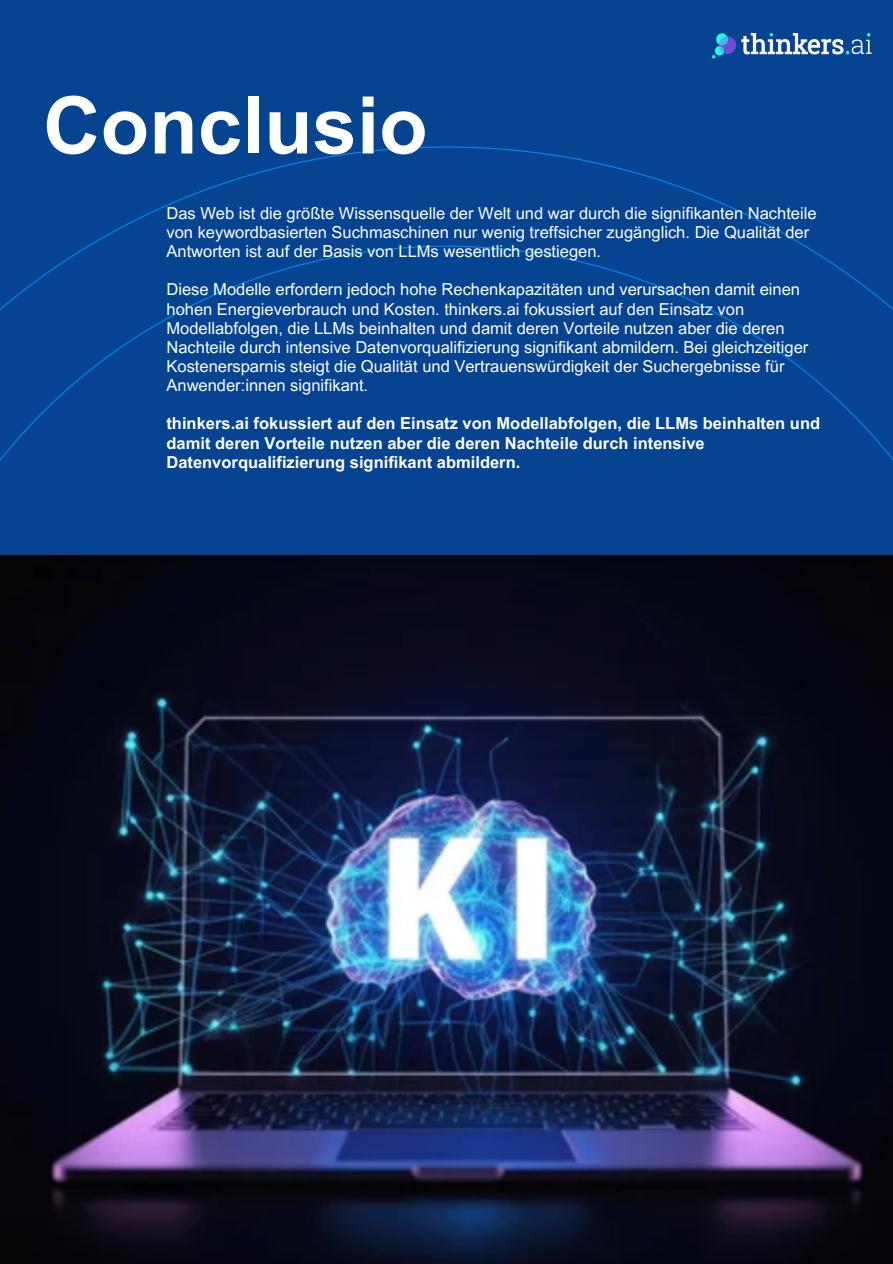
<style>
.page{position:relative;width:893px;height:1264px;background:#fff}
.page>*{position:absolute;margin:0;border:0;box-sizing:border-box;transform-origin:0 0}
.t1{font:700 79.5px "Arial MT Pro";color:#fff}
.t2{font:16.5px/19.2px "Arial MT Pro";color:#fff}
.t3{font:700 16.5px/19.2px "Arial MT Pro";color:#fff}
</style>
<div class="page">
<div style="left:0;top:0;width:892px;height:1263px;background:#064492"></div>
<img style="left:0;top:555px;width:892px;height:708px">
<img style="left:712px;top:34px;width:159px;height:25px">
<h2 class="t1" style="left:43px;top:96px;width:386px">Conclusio</h2>
<h1 class="t2" style="left:166px;top:205px;width:651px">Das Web ist die größte Wissensquelle der Welt und war durch die signifikanten Nachteile von keywordbasierten Suchmaschinen nur wenig treffsicher zugänglich. Die Qualität der<br>Antworten ist auf der Basis von LLMs wesentlich gestiegen.</h1>
<p class="t2" style="left:166px;top:282px;width:643px">Diese Modelle erfordern jedoch hohe Rechenkapazitäten und verursachen damit einen hohen Energieverbrauch und Kosten. thinkers.ai fokussiert auf den Einsatz von Modellabfolgen, die LLMs beinhalten und damit deren Vorteile nutzen aber die deren Nachteile durch intensive Datenvorqualifizierung signifikant abmildern. Bei gleichzeitiger Kostenersparnis steigt die Qualität und Vertrauenswürdigkeit der Suchergebnisse für Anwender:innen signifikant.</p>
<p class="t3" style="left:166px;top:416px;width:655px">thinkers.ai fokussiert auf den Einsatz von Modellabfolgen, die LLMs beinhalten und damit deren Vorteile nutzen aber die deren Nachteile durch intensive<br>Datenvorqualifizierung signifikant abmildern.</p>
</div>
